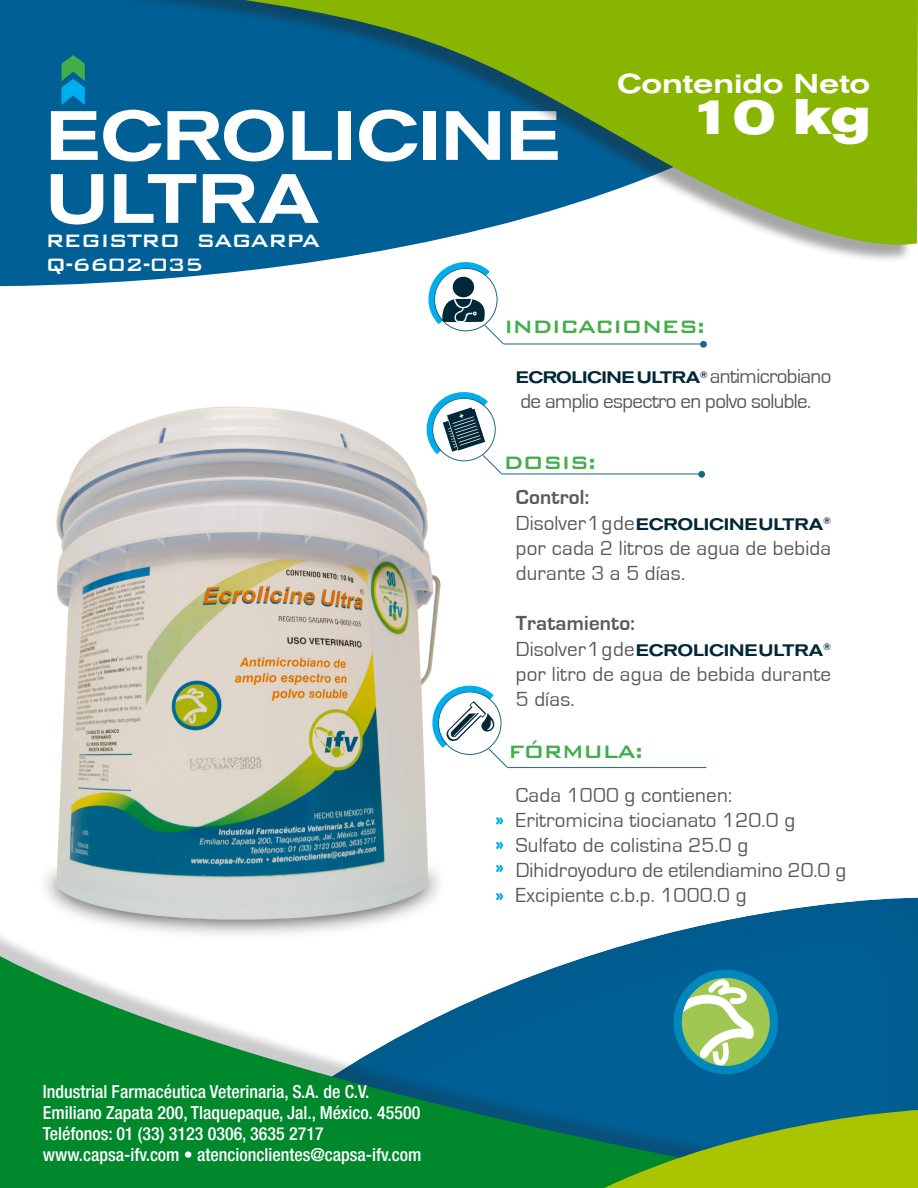
<style>
.page{position:relative;width:918px;height:1188px;background:#fff}
.page>*{position:absolute;margin:0;border:0;box-sizing:border-box;transform-origin:0 0}
.t1{font:500 expanded 69px "Akzidenz Grotesk BQ";color:#fff}
.t2{font:700 expanded 49.5px "Akzidenz Grotesk BQ";color:#fff}
.t3{font:500 expanded 27px "Akzidenz Grotesk BQ";color:#fff}
.t4{font:500 24px "Bank Gothic BT";letter-spacing:-.04em;color:#40ae49}
.t5{font:500 24px "Bank Gothic BT";letter-spacing:-.04em;color:#fff}
.t6{font:21px/25.2px "Eurostile";letter-spacing:.01em;color:#5a5a5d}
.t7{font:21px "Eurostile";letter-spacing:-.03em;color:#5a5a5d}
.t8{font:700 21px "Eurostile";letter-spacing:.01em;color:#5a5a5d}
.t9{font:500 condensed 18px "Helvetica Neue LT Std";color:#fff}
.t10{font:300 18px "The Sans";color:#00aeef}
.t11{font:500 expanded 16.5px "Akzidenz Grotesk BQ";letter-spacing:-.01em;color:#002837}
.t12{font:500 expanded 16.5px "Akzidenz Grotesk BQ";letter-spacing:-.03em;color:#002837}
.s1{font-family:"Eurostile";font-weight:400;font-stretch:normal;font-size:21px;color:#5a5a5d}
</style>
<div class="page">
<img style="left:45px;top:406px;width:396px;height:518px">
<svg style="left:0;top:0;width:306px;height:287px;background:#146d9e"></svg>
<hr style="left:504px;top:344px;width:198px;height:1px;background:#1b6786">
<hr style="left:508px;top:767px;width:198px;height:1px;background:#1b6786">
<hr style="left:502px;top:474px;width:199px;height:1px;background:#1b6786">
<div style="left:700px;top:341px;width:7px;height:7px;background:#1b6786;border-radius:50%"></div>
<div style="left:698px;top:471px;width:7px;height:7px;background:#1b6786;border-radius:50%"></div>
<svg style="left:496px;top:817px;width:8px;height:8px"></svg>
<svg style="left:496px;top:841px;width:8px;height:8px"></svg>
<svg style="left:496px;top:864px;width:8px;height:8px"></svg>
<svg style="left:496px;top:893px;width:7px;height:3px"></svg>
<div style="left:107px;top:0;width:806px;height:263px;background:#231f20;opacity:.4"></div>
<svg style="left:125px;top:0;width:793px;height:261px;background:#529265"></svg>
<div style="left:160px;top:896px;width:758px;height:292px;background:#231f20;opacity:.14"></div>
<div style="left:0;top:924px;width:870px;height:262px;background:#231f20;opacity:.23"></div>
<svg style="left:0;top:944px;width:855px;height:244px"></svg>
<svg style="left:561px;top:1110px;width:357px;height:78px;background:#5e9b33"></svg>
<svg style="left:62px;top:55px;width:23px;height:50px"></svg>
<svg style="left:424px;top:685px;width:85px;height:84px"></svg>
<svg style="left:420px;top:261px;width:85px;height:84px"></svg>
<div style="left:453px;top:277px;width:21px;height:20px;background:#002837;border-radius:50%"></div>
<svg style="left:418px;top:392px;width:85px;height:83px"></svg>
<svg style="left:680px;top:971px;width:97px;height:101px"></svg>
<svg style="left:676px;top:979px;width:79px;height:87px"></svg>
<div style="left:674px;top:970px;width:104px;height:104px;border:8px solid #0088bc;border-radius:50%"></div>
<p class="t1" style="left:46px;top:96px;width:516px">ECROLICINE</p>
<p class="t1" style="left:46px;top:159px;width:275px">ULTRA</p>
<p class="t5" style="left:45px;top:251px;width:160px">Q-6602-035</p>
<p class="t5" style="left:45px;top:227px;width:277px">REGISTRO SAGARPA</p>
<p class="t3" style="left:617px;top:68px;width:255px">Contenido Neto</p>
<p class="t2" style="left:691px;top:88px;width:181px">10 kg</p>
<p class="t4" style="left:504px;top:314px;width:202px">INDICACIONES:</p>
<p class="t12" style="left:516px;top:368px;width:317px">ECROLICINE ULTRA<sup>®</sup> <span class="s1">antimicrobiano</span></p>
<p class="t7" style="left:520px;top:390px;width:292px">de amplio espectro en polvo soluble.</p>
<p class="t4" style="left:504px;top:450px;width:94px">DOSIS:</p>
<p class="t8" style="left:516px;top:486px;width:75px">Control:</p>
<p class="t11" style="left:516px;top:514px;width:317px"><span class="s1">Disolver 1 g de</span> ECROLICINE ULTRA<sup>®</sup></p>
<p class="t6" style="left:516px;top:536px;width:317px">por cada 2 litros de agua de bebida durante 3 a 5 días.</p>
<p class="t8" style="left:516px;top:612px;width:121px">Tratamiento:</p>
<p class="t11" style="left:516px;top:640px;width:317px"><span class="s1">Disolver 1 g de</span> ECROLICINE ULTRA<sup>®</sup></p>
<p class="t6" style="left:516px;top:662px;width:317px">por litro de agua de bebida durante<br>5 días.</p>
<p class="t9" style="left:43px;top:1081px;width:328px">Industrial Farmacéutica Veterinaria, S.A. de C.V.</p>
<p class="t9" style="left:43px;top:1102px;width:379px">Emiliano Zapata 200, Tlaquepaque, Jal., México. 45500</p>
<p class="t9" style="left:43px;top:1123px;width:283px">Teléfonos: 01 (33) 3123 0306, 3635 2717</p>
<p class="t9" style="left:43px;top:1144px;width:380px">www.capsa-ifv.com • atencionclientes@capsa-ifv.com</p>
<p class="t4" style="left:508px;top:738px;width:136px">FÓRMULA:</p>
<p class="t10" style="left:495px;top:804px;width:10px">»</p>
<p class="t10" style="left:495px;top:829px;width:10px">»</p>
<p class="t10" style="left:495px;top:852px;width:10px">»</p>
<p class="t6" style="left:516px;top:783px;width:218px">Cada 1000 g contienen:</p>
<p class="t6" style="left:516px;top:808px;width:281px">Eritromicina tiocianato 120.0 g</p>
<p class="t6" style="left:516px;top:833px;width:234px">Sulfato de colistina 25.0 g</p>
<p class="t6" style="left:516px;top:858px;width:332px">Dihidroyoduro de etilendiamino 20.0 g</p>
<p class="t6" style="left:516px;top:883px;width:232px">Excipiente c.b.p. 1000.0 g</p>
</div>
